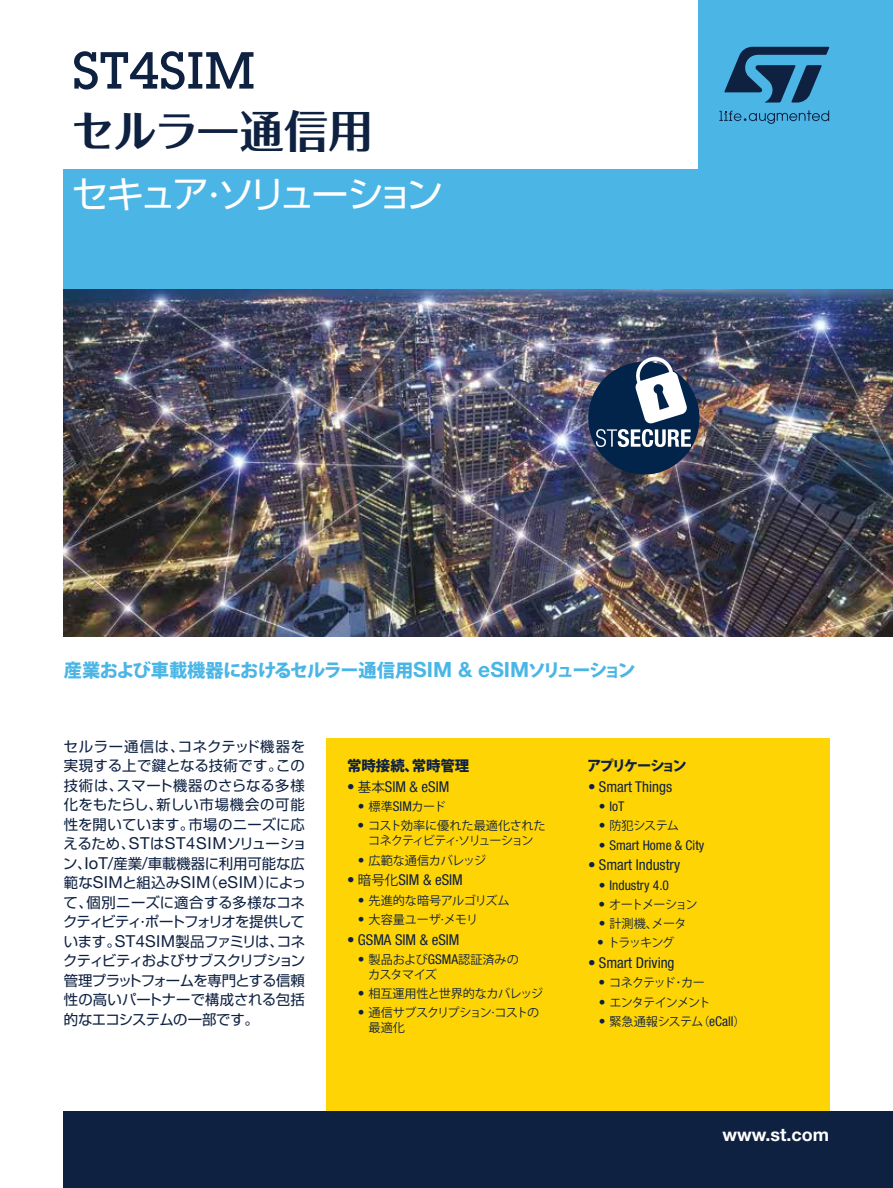
<style>
.page{position:relative;width:893px;height:1188px;background:#fff}
.page>*{position:absolute;margin:0;border:0;box-sizing:border-box;transform-origin:0 0}
.t1{font:500 51px "Lubalin Graph Std";color:#0e2141}
.t2{font:700 44.4px "Folk Pro";letter-spacing:-.025em;color:#0e2141}
.t3{font:36.6px "Shin Go Pro";letter-spacing:-.11em;color:#fff}
.t4{font:800 18.3px "Koz Go Pro";letter-spacing:-.07em;color:#4bb6e6}
.t5{font:700 18px "Helvetica Neue LT Std";color:#fff}
.t6{font:condensed 15px "Helvetica Neue LT Std";color:#0e2141}
.t7{font:14.4px/19.5px "Shin Go Pro";letter-spacing:-.005em;color:#0e2141}
.t8{font:800 14.4px "Koz Go Pro";color:#0e2141}
.t9{font:800 14.4px "Koz Go Pro";letter-spacing:-.15em;color:#0e2141}
.t10{font:condensed 13.5px "Helvetica Neue LT Std";color:#0e2141}
.t11{font:12.15px/15px "Koz Go Pro";letter-spacing:-.05em;color:#0e2141}
.t12{font:12.15px "Koz Go Pro";letter-spacing:-.02em;color:#0e2141}
.t13{font:12.15px "Koz Go Pro";letter-spacing:-.03em;color:#0e2141}
.t14{font:12.15px "Koz Go Pro";color:#0e2141}
.t15{font:12.15px "Koz Go Pro";letter-spacing:-.01em;color:#0e2141}
.t16{font:12.15px "Koz Go Pro";letter-spacing:-.085em;color:#0e2141}
.t17{font:12.15px "Koz Go Pro";letter-spacing:-.08em;color:#0e2141}
.t18{font:12.15px "Koz Go Pro";letter-spacing:-.11em;color:#0e2141}
.s1{font-family:"Helvetica Neue LT Std";font-size:42px}
.s2{font-family:"Helvetica Neue LT Std";font-weight:700;font-size:21px}
.s3{font-family:"Helvetica Neue LT Std";font-size:16.5px}
.s4{font-family:"Koz Go Pro";font-stretch:normal;font-size:13.5px}
.s5{font-family:"Helvetica Neue LT Std";font-stretch:condensed;font-size:13.5px}
</style>
<div class="page">
<div style="left:698px;top:0;width:195px;height:627px;background:#4bb6e6"></div>
<div style="left:64px;top:169px;width:829px;height:458px;background:#4bb6e6"></div>
<svg style="left:724px;top:47px;width:105px;height:56px"></svg>
<svg style="left:719px;top:110px;width:110px;height:14px"></svg>
<img style="left:64px;top:290px;width:829px;height:347px">
<div style="left:326px;top:738px;width:503px;height:403px;background:#ffd405"></div>
<div style="left:64px;top:1111px;width:829px;height:77px;background:#0e2141"></div>
<div style="left:588px;top:362px;width:111px;height:113px;background:#03244a;border-radius:50%"></div>
<svg style="left:596px;top:355px;width:95px;height:92px"></svg>
<h1 class="t1" style="left:72px;top:38px;width:185px">ST4SIM</h1>
<h2 class="t2" style="left:70px;top:93px;width:304px">セルラー通信用</h2>
<h3 class="t3" style="left:72px;top:164px;width:373px">セキュア<span class="s1">·</span>ソリューション</h3>
<p class="t4" style="left:64px;top:658px;width:573px">産業および車載機器におけるセルラー通信用<span class="s2">SIM &amp; eSIM</span>ソリューション</p>
<p class="t7" style="left:63px;top:735px;width:245px">セルラー通信は、コネクテッド機器を実現する上で鍵となる技術です。この技術は、スマート機器のさらなる多様化をもたらし、新しい市場機会の可能性を開いています。市場のニーズに応えるため、<span class="s3">ST</span>は<span class="s3">ST4SIM</span>ソリューション、<span class="s3">IoT/</span>産業<span class="s3">/</span>車載機器に利用可能な広範な<span class="s3">SIM</span>と組込み<span class="s3">SIM</span>（<span class="s3">eSIM</span>）によって、個別ニーズに適合する多様なコネクティビティ<span class="s3">·</span>ポートフォリオを提供しています。<span class="s3">ST4SIM</span>製品ファミリは、コネクティビティおよびサブスクリプション管理プラットフォームを専門とする信頼性の高いパートナーで構成される包括的なエコシステムの一部です。</p>
<p class="t8" style="left:347px;top:756px;width:124px">常時接続、常時管理</p>
<p class="t6" style="left:347px;top:778px;width:104px">• <span class="s4">基本</span>SIM &amp; eSIM</p>
<p class="t11" style="left:358px;top:800px;width:90px"><span class="s5">•</span> 標準<span class="s5">SIM</span>カード</p>
<p class="t11" style="left:357px;top:819px;width:190px;text-align:center"><span class="s5">•</span> コスト効率に優れた最適化されたコネクティビティ<span class="s5">·</span>ソリューション</p>
<p class="t12" style="left:358px;top:852px;width:130px"><span class="s5">•</span> 広範な通信カバレッジ</p>
<p class="t6" style="left:347px;top:871px;width:117px">• <span class="s4">暗号化</span>SIM &amp; eSIM</p>
<p class="t14" style="left:358px;top:892px;width:153px"><span class="s5">•</span> 先進的な暗号アルゴリズム</p>
<p class="t15" style="left:358px;top:912px;width:122px"><span class="s5">•</span> 大容量ユーザ<span class="s5">·</span>メモリ</p>
<p class="t6" style="left:347px;top:931px;width:114px">• GSMA SIM &amp; eSIM</p>
<p class="t11" style="left:368px;top:952px;width:152px;text-indent:-10px"><span class="s5">•</span> 製品および<span class="s5">GSMA</span>認証済みのカスタマイズ</p>
<p class="t12" style="left:358px;top:986px;width:187px"><span class="s5">•</span> 相互運用性と世界的なカバレッジ</p>
<p class="t11" style="left:369px;top:1006px;width:172px;text-indent:-11px"><span class="s5">•</span> 通信サブスクリプション<span class="s5">·</span>コストの最適化</p>
<p class="t9" style="left:587px;top:756px;width:101px">アプリケーション</p>
<p class="t6" style="left:588px;top:778px;width:85px">• Smart Things</p>
<p class="t10" style="left:599px;top:799px;width:27px">• IoT</p>
<p class="t11" style="left:599px;top:819px;width:82px"><span class="s5">•</span> 防犯システム</p>
<p class="t10" style="left:599px;top:837px;width:107px">• Smart Home &amp; City</p>
<p class="t6" style="left:588px;top:856px;width:94px">• Smart Industry</p>
<p class="t10" style="left:599px;top:877px;width:72px">• Industry 4.0</p>
<p class="t18" style="left:599px;top:897px;width:100px"><span class="s5">•</span> オートメーション</p>
<p class="t11" style="left:599px;top:917px;width:89px"><span class="s5">•</span> 計測機、メータ</p>
<p class="t11" style="left:597px;top:936px;width:79px"><span class="s5">•</span> トラッキング</p>
<p class="t6" style="left:588px;top:954px;width:88px">• Smart Driving</p>
<p class="t16" style="left:598px;top:975px;width:108px"><span class="s5">•</span> コネクテッド･カー</p>
<p class="t17" style="left:599px;top:994px;width:113px"><span class="s5">•</span> エンタテインメント</p>
<p class="t13" style="left:599px;top:1014px;width:148px"><span class="s5">•</span> 緊急通報システム（<span class="s5">eCall</span>）</p>
<p class="t5" style="left:723px;top:1124px;width:108px">www.st.com</p>
</div>
